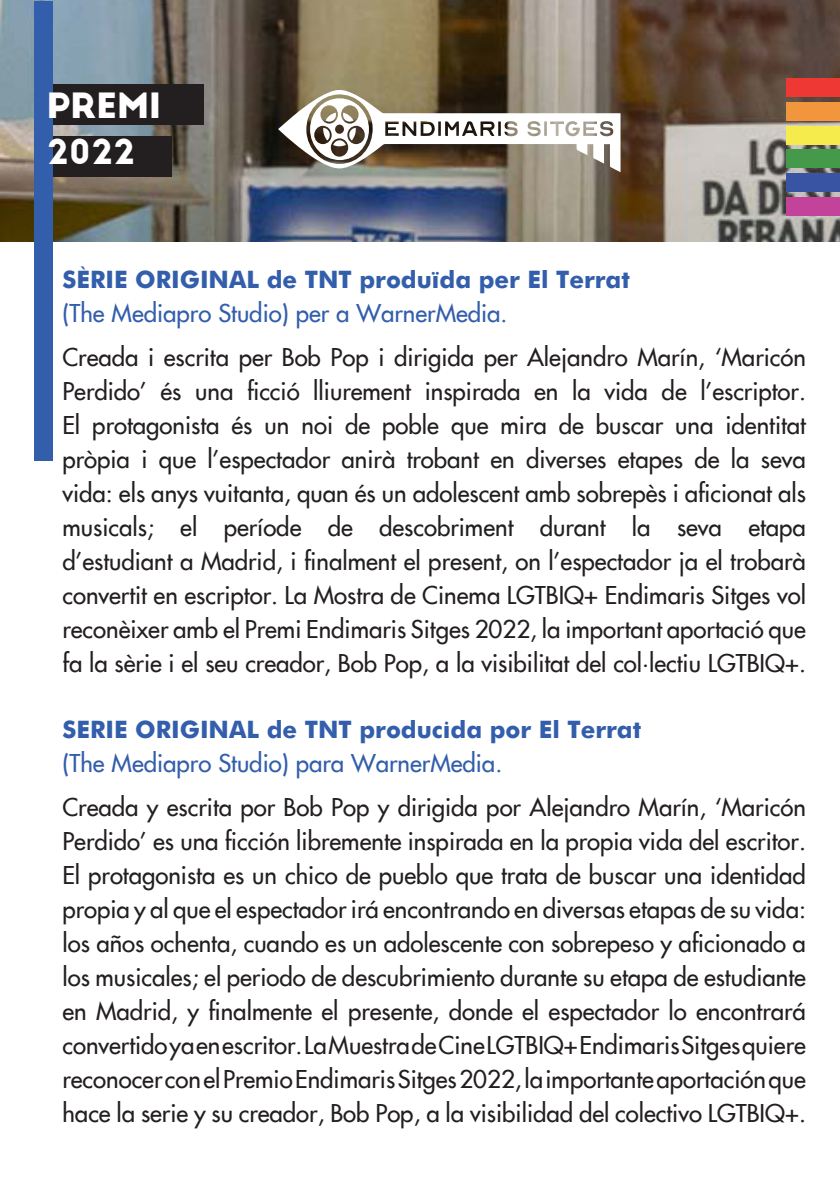
<style>
.page{position:relative;width:840px;height:1191px;background:#fff}
.page>*{position:absolute;margin:0;border:0;box-sizing:border-box;transform-origin:0 0}
.t1{font:34px "Big John";color:#fff}
.t2{font:24px/34px "Futura";color:#231f20}
.t3{font:700 24px "Futura";color:#335eab}
.t4{font:24px "Futura";color:#335eab}
</style>
<div class="page">
<img style="left:0;top:0;width:839px;height:241px">
<div style="left:52px;top:85px;width:152px;height:40px;background:#231f20"></div>
<div style="left:52px;top:136px;width:119px;height:40px;background:#231f20"></div>
<div style="left:34px;top:1px;width:18px;height:460px;background:#335eab"></div>
<svg style="left:278px;top:89px;width:342px;height:83px"></svg>
<div style="left:785px;top:78px;width:54px;height:18px;background:#ed3833"></div>
<div style="left:785px;top:102px;width:54px;height:18px;background:#f2963d"></div>
<div style="left:785px;top:126px;width:54px;height:18px;background:#f5eb4d"></div>
<div style="left:785px;top:150px;width:54px;height:18px;background:#45994a"></div>
<div style="left:785px;top:174px;width:54px;height:18px;background:#3854a3"></div>
<div style="left:785px;top:198px;width:54px;height:18px;background:#c24399"></div>
<p class="t1" style="left:47px;top:90px;width:115px">PREMI</p>
<p class="t1" style="left:47px;top:136px;width:90px">2022</p>
<p class="t3" style="left:62px;top:262px;width:568px">SÈRIE ORIGINAL de TNT produïda per El Terrat</p>
<p class="t4" style="left:62px;top:298px;width:446px">(The Mediapro Studio) per a WarnerMedia.</p>
<p class="t2" style="left:62px;top:340px;width:744px">Creada i escrita per Bob Pop i dirigida per Alejandro Marín, ‘Maricón<br>Perdido’ és una ficció lliurement inspirada en la vida de l’escriptor.</p>
<p class="t2" style="left:62px;top:408px;width:744px">El protagonista és un noi de poble que mira de buscar una identitat pròpia i que l’espectador anirà trobant en diverses etapes de la seva</p>
<p class="t2" style="left:62px;top:476px;width:744px">vida: els anys vuitanta, quan és un adolescent amb sobrepès i aficionat als</p>
<p class="t2" style="left:62px;top:510px;width:744px">musicals; el període de descobriment durant la seva etapa</p>
<p class="t2" style="left:62px;top:544px;width:744px">d’estudiant a Madrid, i finalment el present, on l’espectador ja el trobarà convertit en escriptor. La Mostra de Cinema LGTBIQ+ Endimaris Sitges vol</p>
<p class="t2" style="left:62px;top:612px;width:744px">reconèixer amb el Premi Endimaris Sitges 2022, la important aportació que fa la sèrie i el seu creador, Bob Pop, a la visibilitat del col·lectiu LGTBIQ+.</p>
<p class="t3" style="left:62px;top:712px;width:580px">SERIE ORIGINAL de TNT producida por El Terrat</p>
<p class="t4" style="left:62px;top:748px;width:441px">(The Mediapro Studio) para WarnerMedia.</p>
<p class="t2" style="left:62px;top:790px;width:744px;text-align:justify">Creada y escrita por Bob Pop y dirigida por Alejandro Marín, ‘Maricón Perdido’ es una ficción libremente inspirada en la propia vida del escritor.<br>El protagonista es un chico de pueblo que trata de buscar una identidad propia y al que el espectador irá encontrando en diversas etapas de su vida: los años ochenta, cuando es un adolescente con sobrepeso y aficionado a los musicales; el periodo de descubrimiento durante su etapa de estudiante en Madrid, y finalmente el presente, donde el espectador lo encontrará</p>
<p class="t2" style="left:62px;top:1028px;width:744px;text-align:justify">convertido ya en escritor. La Muestra de Cine LGTBIQ+ Endimaris Sitges quiere reconocer con el Premio Endimaris Sitges 2022, la importante aportación que hace la serie y su creador, Bob Pop, a la visibilidad del colectivo LGTBIQ+.</p>
</div>
